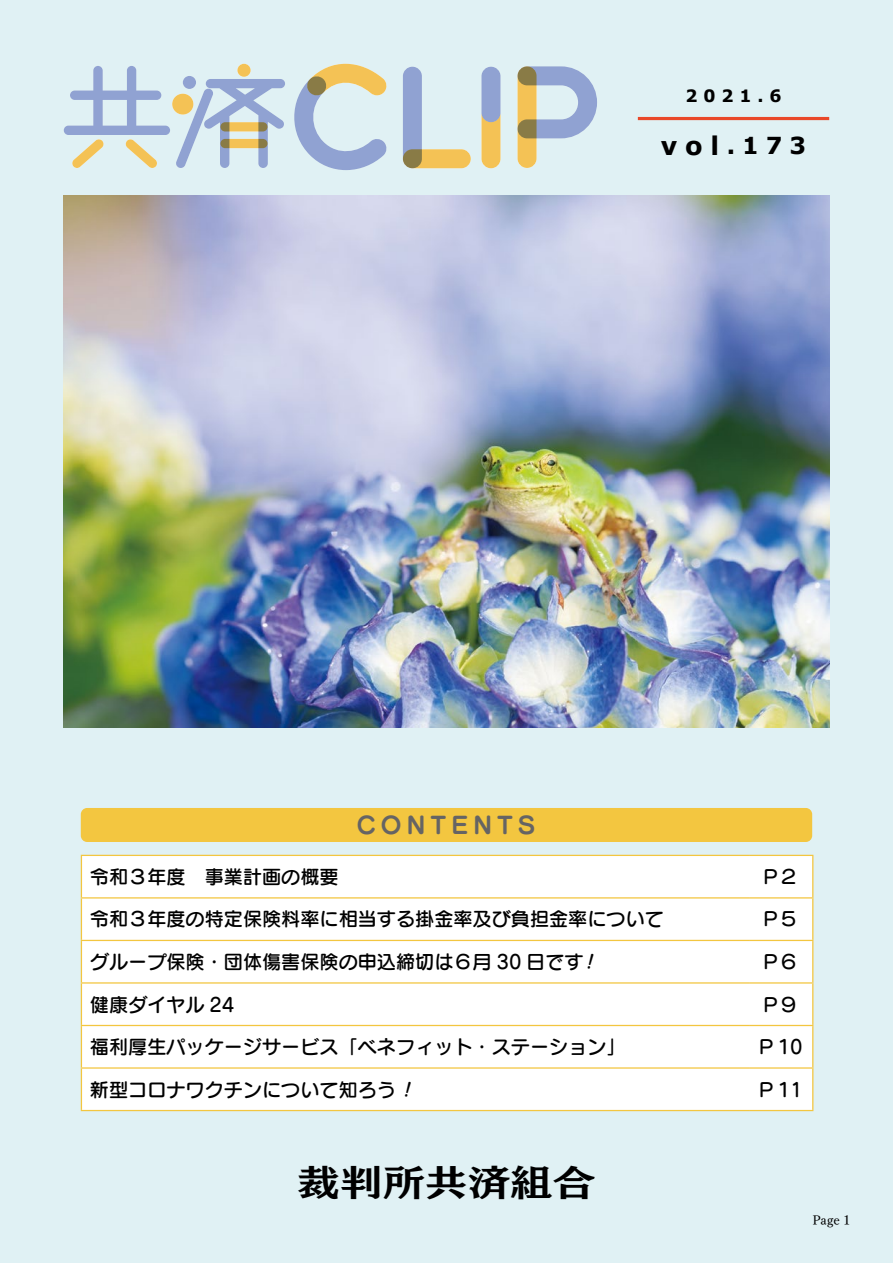
<style>
.page{position:relative;width:893px;height:1263px;background:#e0f1f4}
.page>*{position:absolute;margin:0;border:0;box-sizing:border-box;transform-origin:0 0}
.t1{font:36.15px "Mode Min B Large Pro N B";color:#000;scale:1.18 1}
.t2{font:23.4px "Seurat Pro N B";letter-spacing:.23em;color:#656464}
.t3{font:700 23.4px "Verdana";color:#000}
.t4{font:19.2px "Seurat Pro N DB";color:#000}
.t5{font:700 16.95px "Verdana";color:#000}
.t6{font:12.75px "Tsuku Min Pr 5 N D";color:#000}
.s1{font-size:25.5px}
</style>
<div class="page">
<div style="left:81px;top:808px;width:731px;height:34px;background:#f3c640;border-radius:6px"></div>
<div style="left:82px;top:856px;width:730px;height:254px;background:#fff"></div>
<hr style="left:81px;top:897px;width:668px;height:1px;background:#f3c640">
<hr style="left:749px;top:897px;width:64px;height:1px;background:#f3c640">
<hr style="left:81px;top:940px;width:668px;height:1px;background:#f3c640">
<hr style="left:749px;top:940px;width:64px;height:1px;background:#f3c640">
<hr style="left:81px;top:982px;width:668px;height:1px;background:#f3c640">
<hr style="left:749px;top:982px;width:64px;height:1px;background:#f3c640">
<hr style="left:81px;top:1025px;width:668px;height:1px;background:#f3c640">
<hr style="left:749px;top:1025px;width:64px;height:1px;background:#f3c640">
<hr style="left:81px;top:1067px;width:668px;height:2px;background:#f3c640">
<hr style="left:749px;top:1067px;width:64px;height:2px;background:#f3c640">
<hr style="left:81px;top:1110px;width:668px;height:1px;background:#f3c640">
<hr style="left:749px;top:1110px;width:64px;height:1px;background:#f3c640">
<hr style="left:81px;top:855px;width:668px;height:1px;background:#f3c640">
<hr style="left:81px;top:856px;width:1px;height:41px;background:#f3c640">
<hr style="left:749px;top:855px;width:64px;height:1px;background:#f3c640">
<hr style="left:812px;top:856px;width:1px;height:41px;background:#f3c640">
<hr style="left:81px;top:898px;width:1px;height:42px;background:#f3c640">
<hr style="left:812px;top:898px;width:1px;height:42px;background:#f3c640">
<hr style="left:81px;top:941px;width:1px;height:41px;background:#f3c640">
<hr style="left:812px;top:941px;width:1px;height:41px;background:#f3c640">
<hr style="left:81px;top:983px;width:1px;height:42px;background:#f3c640">
<hr style="left:812px;top:983px;width:1px;height:42px;background:#f3c640">
<hr style="left:81px;top:1026px;width:1px;height:41px;background:#f3c640">
<hr style="left:812px;top:1026px;width:1px;height:41px;background:#f3c640">
<hr style="left:81px;top:1069px;width:1px;height:41px;background:#f3c640">
<hr style="left:812px;top:1069px;width:1px;height:41px;background:#f3c640">
<img style="left:64px;top:196px;width:765px;height:531px">
<hr style="left:638px;top:117px;width:191px;height:3px;background:#e94829">
<svg style="left:239px;top:64px;width:326px;height:105px"></svg>
<div style="left:518px;top:66px;width:18px;height:102px;background:#f4c255;border-radius:9px"></div>
<div style="left:403px;top:149px;width:68px;height:19px;background:#f4c255;border-radius:9px"></div>
<svg style="left:403px;top:67px;width:19px;height:101px;background:#8f9cbb"></svg>
<svg style="left:481px;top:116px;width:19px;height:52px"></svg>
<svg style="left:293px;top:64px;width:95px;height:106px"></svg>
<svg style="left:518px;top:66px;width:79px;height:72px"></svg>
<div style="left:237px;top:64px;width:14px;height:13px;background:#f4c255;border-radius:50%"></div>
<svg style="left:64px;top:66px;width:221px;height:102px"></svg>
<div style="left:481px;top:67px;width:19px;height:55px;background:#90a2d2;border-radius:9px"></div>
<svg style="left:587px;top:953px;width:7px;height:16px"></svg>
<svg style="left:405px;top:1081px;width:6px;height:16px"></svg>
<p class="t5" style="left:685px;top:84px;width:98px">2021.6</p>
<p class="t3" style="left:661px;top:129px;width:147px"><span class="s1">vol</span>.173</p>
<p class="t4" style="left:90px;top:864px;width:250px">令和３年度　事業計画の概要</p>
<p class="t2" style="left:357px;top:809px;width:180px">CONTENTS</p>
<p class="t4" style="left:764px;top:864px;width:36px">P２</p>
<p class="t4" style="left:90px;top:906px;width:576px">令和３年度の特定保険料率に相当する掛金率及び負担金率について</p>
<p class="t4" style="left:90px;top:949px;width:495px">グループ保険・団体傷害保険の申込締切は６月 30 日です</p>
<p class="t4" style="left:764px;top:949px;width:36px">P６</p>
<p class="t4" style="left:764px;top:991px;width:36px">P９</p>
<p class="t4" style="left:764px;top:906px;width:36px">P５</p>
<p class="t4" style="left:90px;top:991px;width:146px">健康ダイヤル 24</p>
<p class="t4" style="left:90px;top:1034px;width:537px">福利厚生パッケージサービス「ベネフィット・ステーション」</p>
<p class="t4" style="left:90px;top:1076px;width:308px">新型コロナワクチンについて知ろう</p>
<p class="t4" style="left:759px;top:1077px;width:45px">P１1</p>
<p class="t4" style="left:759px;top:1034px;width:45px">P１0</p>
<h1 class="t1" style="left:298px;top:1151px;width:254px">裁判所共済組合</h1>
<p class="t6" style="left:813px;top:1209px;width:39px">Page 1</p>
</div>
